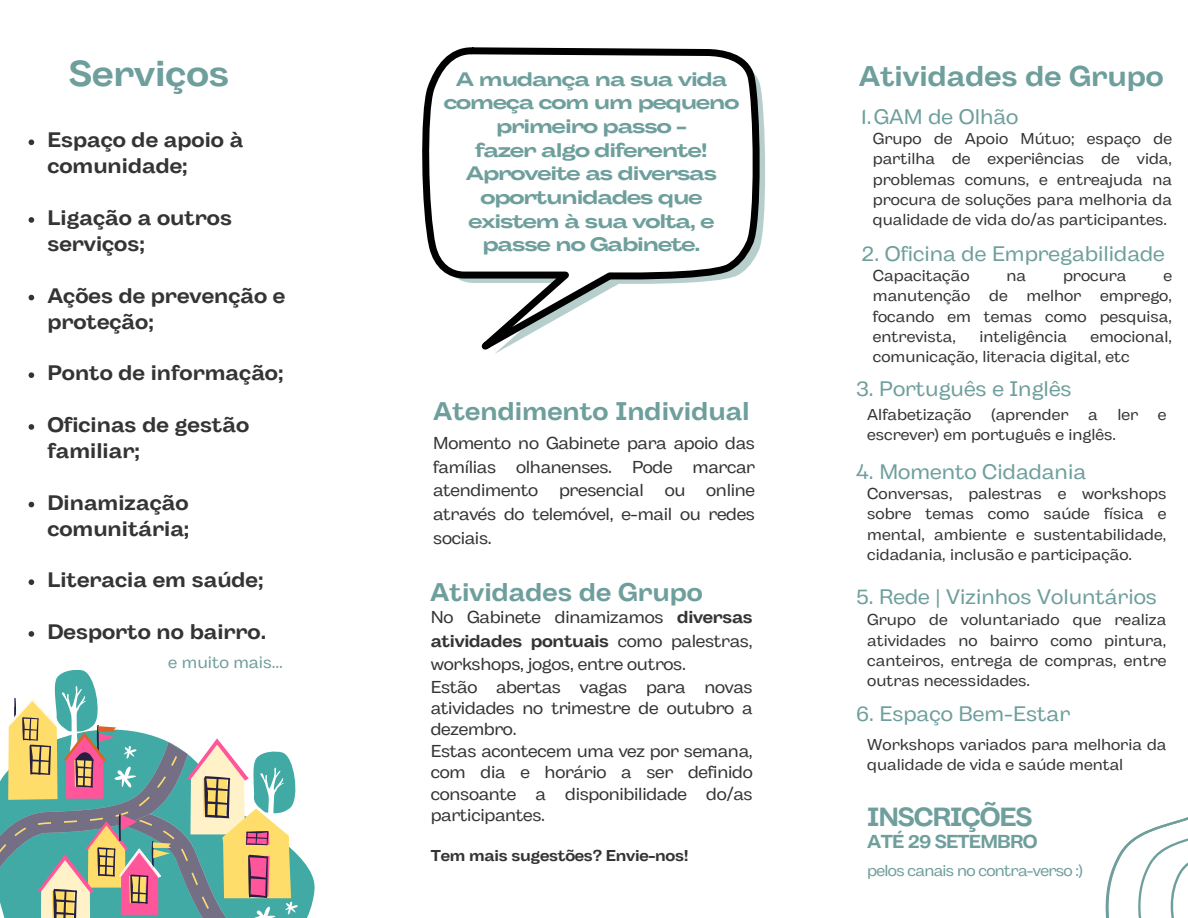
<style>
.page{position:relative;width:1188px;height:918px;background:#fff}
.page>*{position:absolute;margin:0;border:0;box-sizing:border-box;transform-origin:0 0}
.t1{font:700 36px "Body Grotesque Fit";color:#6e9f9c}
.t2{font:700 28.5px "Body Grotesque Fit";color:#6e9f9c}
.t3{font:700 26.25px "Body Grotesque Fit";letter-spacing:-.045em;color:#6e9f9c}
.t4{font:700 25.5px "Body Grotesque Fit";color:#6e9f9c}
.t5{font:700 21px/25.8px "Body Grotesque Fit";color:#343434}
.t6{font:21px "Body Grotesque Fit";color:#6e9f9c}
.t7{font:700 19.5px/23.7px "Body Grotesque Large";letter-spacing:-.055em;color:#6e9f9c;text-align:center}
.t8{font:700 18.75px "Body Grotesque Fit";letter-spacing:-.045em;color:#6e9f9c}
.t9{font:17.25px/23.7px "Body Grotesque Fit";letter-spacing:-.02em;color:#343434;text-align:justify}
.t10{font:16.5px "Body Grotesque Fit";color:#6e9f9c}
.t11{font:15.75px/20.2px "Body Grotesque Fit";color:#343434;text-align:justify}
.t12{font:15.75px "Body Grotesque Fit";letter-spacing:-.045em;color:#6e9f9c}
.t13{font:700 15.75px "Body Grotesque Fit";letter-spacing:-.02em;color:#343434}
.s1{font-weight:700}
</style>
<div class="page">
<svg style="left:29px;top:140px;width:5px;height:5px"></svg>
<svg style="left:29px;top:217px;width:5px;height:6px"></svg>
<svg style="left:29px;top:295px;width:5px;height:5px"></svg>
<svg style="left:29px;top:372px;width:5px;height:6px"></svg>
<svg style="left:29px;top:424px;width:5px;height:6px"></svg>
<svg style="left:29px;top:502px;width:5px;height:5px"></svg>
<svg style="left:29px;top:579px;width:5px;height:6px"></svg>
<svg style="left:29px;top:631px;width:5px;height:6px"></svg>
<svg style="left:1105px;top:817px;width:83px;height:101px"></svg>
<svg style="left:300px;top:857px;width:15px;height:61px"></svg>
<svg style="left:0;top:670px;width:300px;height:248px"></svg>
<svg style="left:759px;top:82px;width:6px;height:168px"></svg>
<svg style="left:423px;top:47px;width:336px;height:307px"></svg>
<p class="t1" style="left:69px;top:53px;width:162px">Serviços</p>
<p class="t5" style="left:47px;top:129px;width:197px">Espaço de apoio à comunidade;</p>
<p class="t5" style="left:47px;top:206px;width:186px">Ligação a outros serviços;</p>
<p class="t5" style="left:47px;top:284px;width:240px">Ações de prevenção e proteção;</p>
<p class="t5" style="left:47px;top:362px;width:238px">Ponto de informação;</p>
<p class="t5" style="left:47px;top:413px;width:203px">Oficinas de gestão familiar;</p>
<p class="t5" style="left:47px;top:491px;width:144px">Dinamização comunitária;</p>
<p class="t5" style="left:47px;top:569px;width:218px">Literacia em saúde;</p>
<p class="t5" style="left:47px;top:620px;width:220px">Desporto no bairro.</p>
<p class="t10" style="left:168px;top:653px;width:116px">e muito mais...</p>
<p class="t7" style="left:444px;top:69px;width:297px">A mudança na sua vida começa com um pequeno primeiro passo -</p>
<p class="t7" style="left:475px;top:140px;width:234px">fazer algo diferente!</p>
<p class="t7" style="left:466px;top:163px;width:253px">Aproveite as diversas oportunidades que existem à sua volta, e passe no Gabinete.</p>
<p class="t4" style="left:433px;top:397px;width:318px">Atendimento Individual</p>
<p class="t9" style="left:433px;top:433px;width:323px">Momento no Gabinete para apoio das famílias olhanenses. Pode marcar atendimento presencial ou online através do telemóvel, e-mail ou redes sociais.</p>
<p class="t4" style="left:430px;top:577px;width:274px">Atividades de Grupo</p>
<p class="t9" style="left:431px;top:607px;width:323px">No Gabinete dinamizamos <span class="s1">diversas atividades pontuais</span> como palestras, workshops, jogos, entre outros.</p>
<p class="t9" style="left:431px;top:677px;width:323px;line-height:21.3px">Estão abertas vagas para novas atividades no trimestre de outubro a dezembro.</p>
<p class="t9" style="left:431px;top:742px;width:323px;line-height:21.3px">Estas acontecem uma vez por semana, com dia e horário a ser definido consoante a disponibilidade do/as participantes.</p>
<p class="t13" style="left:431px;top:847px;width:260px">Tem mais sugestões? Envie-nos!</p>
<p class="t2" style="left:859px;top:60px;width:306px">Atividades de Grupo</p>
<p class="t6" style="left:861px;top:104px;width:159px">1.GAM de Olhão</p>
<p class="t11" style="left:873px;top:130px;width:301px">Grupo de Apoio Mútuo; espaço de partilha de experiências de vida, problemas comuns, e entreajuda na procura de soluções para melhoria da qualidade de vida do/as participantes.</p>
<p class="t6" style="left:862px;top:241px;width:305px">2. Oficina de Empregabilidade</p>
<p class="t11" style="left:873px;top:267px;width:98px">Capacitação</p>
<p class="t11" style="left:1007px;top:267px;width:21px">na</p>
<p class="t11" style="left:1063px;top:267px;width:65px">procura</p>
<p class="t11" style="left:873px;top:267px;width:301px;text-indent:290px">e manutenção de melhor emprego, focando em temas como pesquisa, entrevista,</p>
<p class="t11" style="left:979px;top:327px;width:89px">inteligência</p>
<p class="t11" style="left:873px;top:327px;width:301px;text-indent:218px">emocional, comunicação, literacia digital, etc</p>
<p class="t6" style="left:856px;top:377px;width:217px">3. Português e Inglês</p>
<p class="t11" style="left:867px;top:406px;width:301px;text-indent:124px">(aprender a ler e escrever) em português e inglês.</p>
<p class="t11" style="left:867px;top:406px;width:106px">Alfabetização</p>
<p class="t6" style="left:856px;top:459px;width:232px">4. Momento Cidadania</p>
<p class="t11" style="left:867px;top:485px;width:301px">Conversas, palestras e workshops sobre temas como saúde física e mental, ambiente e sustentabilidade, cidadania, inclusão e participação.</p>
<p class="t6" style="left:856px;top:585px;width:303px">5. Rede | Vizinhos Voluntários</p>
<p class="t11" style="left:867px;top:611px;width:301px">Grupo de voluntariado que realiza atividades no bairro como pintura, canteiros, entrega de compras, entre outras necessidades.</p>
<p class="t6" style="left:856px;top:702px;width:216px">6. Espaço Bem-Estar</p>
<p class="t11" style="left:867px;top:735px;width:301px">Workshops variados para melhoria da qualidade de vida e saúde mental</p>
<p class="t3" style="left:867px;top:801px;width:167px">INSCRIÇÕES</p>
<p class="t8" style="left:867px;top:831px;width:172px">ATÉ 29 SETEMBRO</p>
<p class="t12" style="left:867px;top:862px;width:217px">pelos canais no contra-verso :)</p>
</div>
